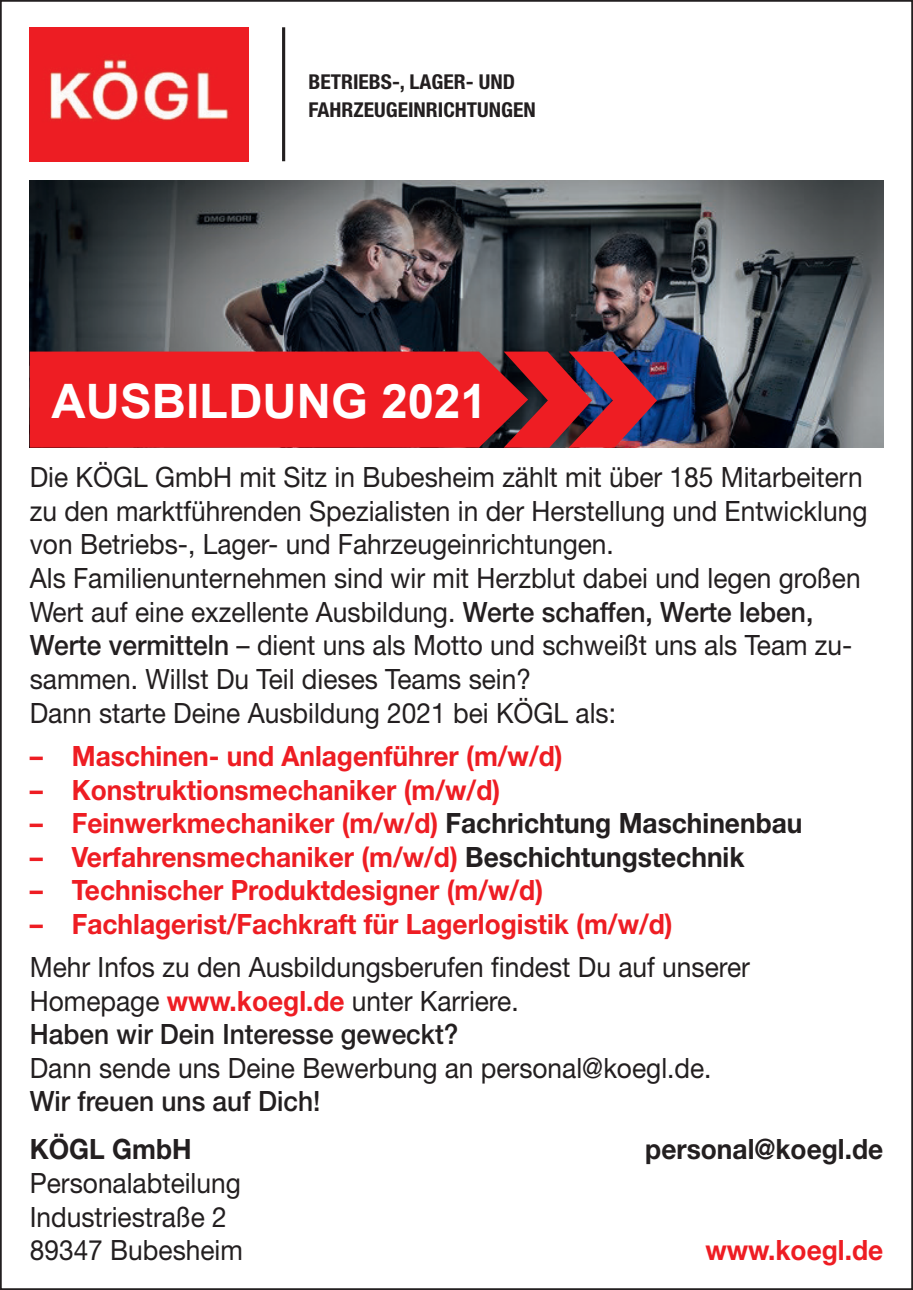
<style>
.page{position:relative;width:913px;height:1290px;background:#fff}
.page>*{position:absolute;margin:0;border:0;box-sizing:border-box;transform-origin:0 0}
.t1{font:700 47.6px "Arial";color:#fff}
.t2{font:28px/33.6px "Helvetica Neue LT Pro";color:#231f20;scale:.94 1}
.t3{font:700 28px "Helvetica Neue LT Pro";color:#ee1d23;scale:.94 1}
.t4{font:700 28px "Helvetica Neue LT Pro";color:#231f20;scale:.94 1}
.t5{font:500 28px "Helvetica Neue LT Pro";color:#231f20;scale:.94 1}
.t6{font:700 condensed 20.3px/28.3px "Helvetica Neue LT Pro";color:#231f20;scale:1.05 1}
.s1{font-weight:500}
.s2{color:#231f20}
.s3{font-weight:700;color:#ee1d23}
</style>
<div class="page">
<img style="left:30px;top:181px;width:853px;height:267px">
<hr style="left:282px;top:27px;width:3px;height:134px;background:#231f20">
<img style="left:30px;top:27px;width:219px;height:134px">
<div style="left:30px;top:352px;width:474px;height:96px;background:#ee1d23"></div>
<img style="left:504px;top:352px;width:153px;height:96px">
<p class="t6" style="left:308px;top:67px;width:218px">BETRIEBS-, LAGER- UND<br>FAHRZEUGEINRICHTUNGEN</p>
<h1 class="t1" style="left:52px;top:367px;width:437px">AUSBILDUNG 2021</h1>
<p class="t2" style="left:30px;top:460px;width:892px">Die KÖGL GmbH mit Sitz in Bubesheim zählt mit über 185 Mitarbeitern zu den marktführenden Spezialisten in der Herstellung und Entwicklung von Betriebs-, Lager- und Fahrzeugeinrichtungen.<br>Als Familienunternehmen sind wir mit Herzblut dabei und legen großen Wert auf eine exzellente Ausbildung. <span class="s1">Werte schaffen, Werte leben, Werte vermitteln</span> – dient uns als Motto und schweißt uns als Team zu&shy;sammen. Willst Du Teil dieses Teams sein?<br>Dann starte Deine Ausbildung 2021 bei KÖGL als:</p>
<p class="t3" style="left:30px;top:738px;width:568px">– Maschinen- und Anlagenführer (m/w/d)</p>
<p class="t3" style="left:30px;top:772px;width:502px">– Konstruktionsmechaniker (m/w/d)</p>
<p class="t3" style="left:30px;top:805px;width:823px">– Feinwerkmechaniker (m/w/d) <span class="s2">Fachrichtung Maschinenbau</span></p>
<p class="t3" style="left:30px;top:839px;width:762px">– Verfahrensmechaniker (m/w/d) <span class="s2">Beschichtungstechnik</span></p>
<p class="t3" style="left:30px;top:873px;width:548px">– Technischer Produktdesigner (m/w/d)</p>
<p class="t3" style="left:30px;top:906px;width:685px">– Fachlagerist/Fachkraft für Lagerlogistik (m/w/d)</p>
<p class="t2" style="left:30px;top:949px;width:768px">Mehr Infos zu den Ausbildungsberufen findest Du auf unserer<br>Homepage <span class="s3">www.koegl.de</span> unter Karriere.<br><span class="s1">Haben wir Dein Interesse geweckt?</span></p>
<p class="t2" style="left:30px;top:1050px;width:727px">Dann sende uns Deine Bewerbung an personal@koegl.de.</p>
<p class="t5" style="left:30px;top:1084px;width:311px">Wir freuen uns auf Dich!</p>
<p class="t4" style="left:30px;top:1132px;width:174px">KÖGL GmbH</p>
<p class="t4" style="left:645px;top:1132px;width:255px">personal@koegl.de</p>
<p class="t2" style="left:30px;top:1165px;width:228px">Personalabteilung<br>Industriestraße 2<br>89347 Bubesheim</p>
<p class="t3" style="left:705px;top:1232px;width:191px">www.koegl.de</p>
</div>
